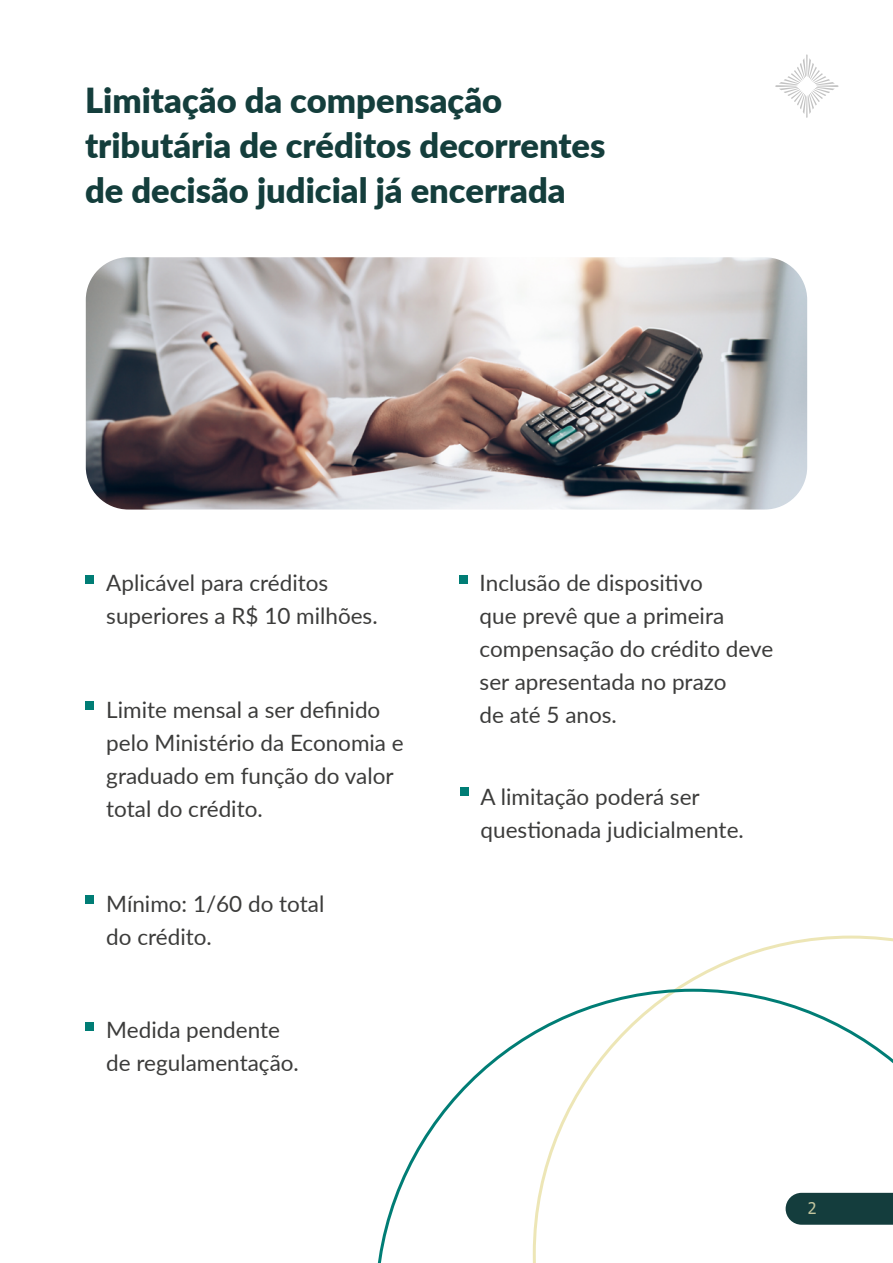
<style>
.page{position:relative;width:893px;height:1263px;background:#fff}
.page>*{position:absolute;margin:0;border:0;box-sizing:border-box;transform-origin:0 0}
.t1{font:900 34.5px/45px "Lato";color:#143e3c}
.t2{font:22.5px/33px "Lato";color:#3c3c3b}
.t3{font:16.05px "Tahoma";color:#ede6b6}
</style>
<div class="page">
<svg style="left:775px;top:54px;width:64px;height:64px"></svg>
<svg style="left:675px;top:935px;width:218px;height:54px"></svg>
<svg style="left:377px;top:989px;width:516px;height:274px"></svg>
<img style="left:86px;top:257px;width:721px;height:252px">
<div style="left:85px;top:701px;width:8px;height:9px;background:#007d75"></div>
<div style="left:85px;top:896px;width:8px;height:8px;background:#007d75"></div>
<div style="left:85px;top:1022px;width:9px;height:8px;background:#007d75"></div>
<div style="left:85px;top:575px;width:8px;height:8px;background:#007d75"></div>
<div style="left:460px;top:788px;width:8px;height:8px;background:#007d75"></div>
<div style="left:459px;top:575px;width:9px;height:8px;background:#007d75"></div>
<h1 class="t1" style="left:85px;top:76px;width:522px">Limitação da compensação tributária de créditos decorrentes de decisão judicial já encerrada</h1>
<p class="t2" style="left:106px;top:565px;width:273px">Aplicável para créditos superiores a R$ 10 milhões.</p>
<p class="t2" style="left:106px;top:692px;width:299px">Limite mensal a ser definido pelo Ministério da Economia e graduado em função do valor total do crédito.</p>
<p class="t2" style="left:106px;top:886px;width:220px">Mínimo: 1/60 do total do crédito.</p>
<p class="t2" style="left:106px;top:1012px;width:194px">Medida pendente de regulamentação.</p>
<p class="t2" style="left:480px;top:565px;width:295px">Inclusão de dispositivo<br>que prevê que a primeira compensação do crédito deve ser apresentada no prazo<br>de até 5 anos.</p>
<p class="t2" style="left:481px;top:779px;width:265px">A limitação poderá ser questionada judicialmente.</p>
<p class="t3" style="left:807px;top:1197px;width:10px">2</p>
</div>
